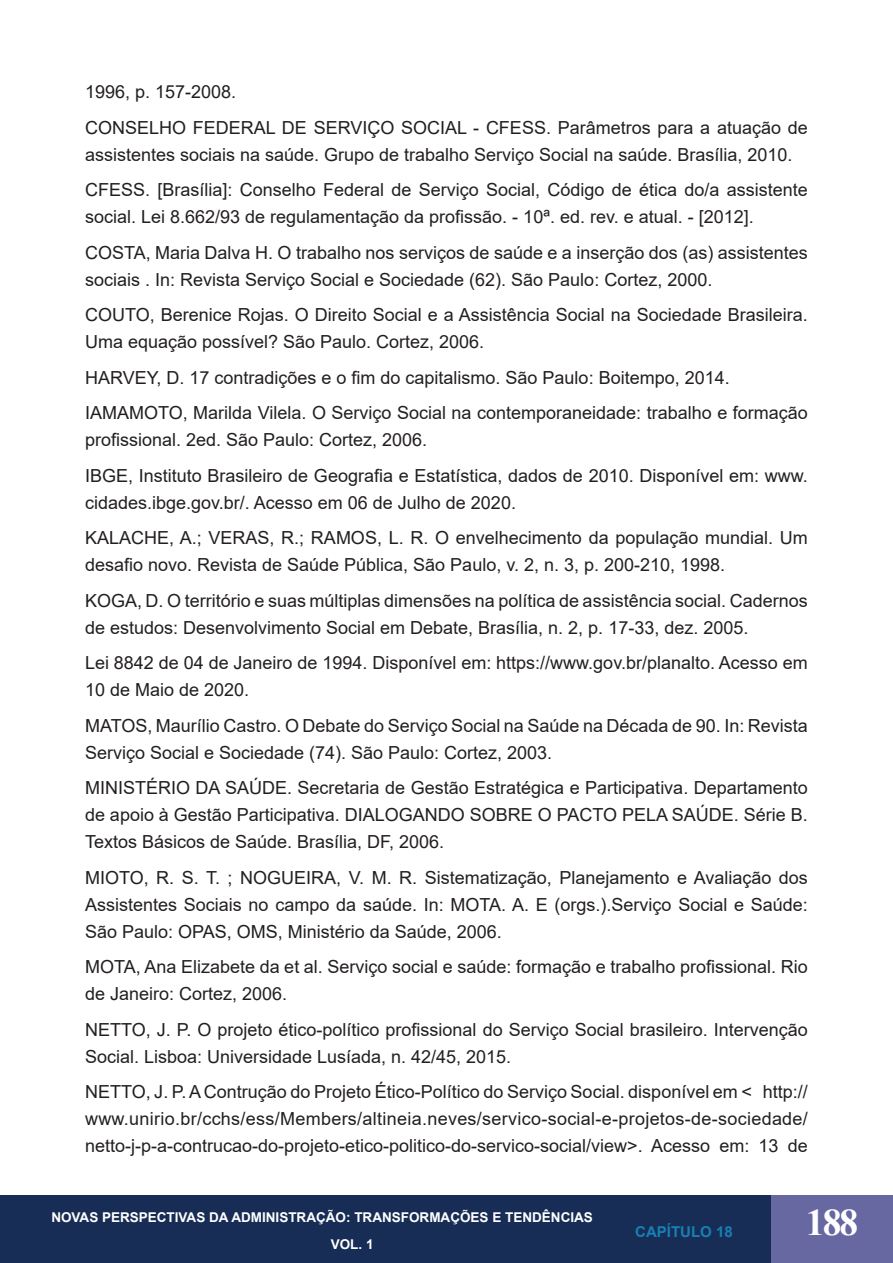
<style>
.page{position:relative;width:893px;height:1263px;background:#fff}
.page>*{position:absolute;margin:0;border:0;box-sizing:border-box;transform-origin:0 0}
.t1{font:700 37.5px "Times New Roman";color:#fff}
.t2{font:18px/27px "Arial";color:#231f20}
.t3{font:700 15px "Arial";color:#1780b4}
.t4{font:700 13.5px/27px "Arial";color:#fff}
</style>
<div class="page">
<div style="left:0;top:1196px;width:893px;height:67px;background:#172d55"></div>
<div style="left:771px;top:1196px;width:122px;height:67px;background:#6768a2"></div>
<p class="t2" style="left:85px;top:78px;width:153px">1996, p. 157-2008.</p>
<p class="t2" style="left:85px;top:114px;width:724px">CONSELHO FEDERAL DE SERVIÇO SOCIAL - CFESS. Parâmetros para a atuação de assistentes sociais na saúde. Grupo de trabalho Serviço Social na saúde. Brasília, 2010.</p>
<p class="t2" style="left:85px;top:176px;width:724px">CFESS. [Brasília]: Conselho Federal de Serviço Social, Código de ética do/a assistente social. Lei 8.662/93 de regulamentação da profissão. - 10ª. ed. rev. e atual. - [2012].</p>
<p class="t2" style="left:85px;top:239px;width:724px">COSTA, Maria Dalva H. O trabalho nos serviços de saúde e a inserção dos (as) assistentes sociais . In: Revista Serviço Social e Sociedade (62). São Paulo: Cortez, 2000.</p>
<p class="t2" style="left:85px;top:301px;width:724px">COUTO, Berenice Rojas. O Direito Social e a Assistência Social na Sociedade Brasileira.<br>Uma equação possível? São Paulo. Cortez, 2006.</p>
<p class="t2" style="left:85px;top:364px;width:646px">HARVEY, D. 17 contradições e o fim do capitalismo. São Paulo: Boitempo, 2014.</p>
<p class="t2" style="left:85px;top:399px;width:724px">IAMAMOTO, Marilda Vilela. O Serviço Social na contemporaneidade: trabalho e formação profissional. 2ed. São Paulo: Cortez, 2006.</p>
<p class="t2" style="left:85px;top:462px;width:724px">IBGE, Instituto Brasileiro de Geografia e Estatística, dados de 2010. Disponível em: www. cidades.ibge.gov.br/. Acesso em 06 de Julho de 2020.</p>
<p class="t2" style="left:85px;top:524px;width:724px">KALACHE, A.; VERAS, R.; RAMOS, L. R. O envelhecimento da população mundial. Um desafio novo. Revista de Saúde Pública, São Paulo, v. 2, n. 3, p. 200-210, 1998.</p>
<p class="t2" style="left:85px;top:587px;width:724px">KOGA, D. O território e suas múltiplas dimensões na política de assistência social. Cadernos de estudos: Desenvolvimento Social em Debate, Brasília, n. 2, p. 17-33, dez. 2005.</p>
<p class="t2" style="left:85px;top:649px;width:724px">Lei 8842 de 04 de Janeiro de 1994. Disponível em: https://www.gov.br/planalto. Acesso em<br>10 de Maio de 2020.</p>
<p class="t2" style="left:85px;top:712px;width:724px">MATOS, Maurílio Castro. O Debate do Serviço Social na Saúde na Década de 90. In: Revista<br>Serviço Social e Sociedade (74). São Paulo: Cortez, 2003.</p>
<p class="t2" style="left:85px;top:774px;width:724px;text-align:justify">MINISTÉRIO DA SAÚDE. Secretaria de Gestão Estratégica e Participativa. Departamento de apoio à Gestão Participativa. DIALOGANDO SOBRE O PACTO PELA SAÚDE. Série B.<br>Textos Básicos de Saúde. Brasília, DF, 2006.</p>
<p class="t2" style="left:85px;top:864px;width:724px;text-align:justify">MIOTO, R. S. T. ; NOGUEIRA, V. M. R. Sistematização, Planejamento e Avaliação dos Assistentes Sociais no campo da saúde. In: MOTA. A. E (orgs.).Serviço Social e Saúde:<br>São Paulo: OPAS, OMS, Ministério da Saúde, 2006.</p>
<p class="t2" style="left:85px;top:953px;width:724px">MOTA, Ana Elizabete da et al. Serviço social e saúde: formação e trabalho profissional. Rio de Janeiro: Cortez, 2006.</p>
<p class="t2" style="left:85px;top:1016px;width:724px">NETTO, J. P. O projeto ético-político profissional do Serviço Social brasileiro. Intervenção<br>Social. Lisboa: Universidade Lusíada, n. 42/45, 2015.</p>
<p class="t2" style="left:85px;top:1078px;width:724px;text-align:justify">NETTO, J. P. A Contrução do Projeto Ético-Político do Serviço Social. disponível em &lt; http:// www.unirio.br/cchs/ess/Members/altineia.neves/servico-social-e-projetos-de-sociedade/ netto-j-p-a-contrucao-do-projeto-etico-politico-do-servico-social/view&gt;. Acesso em: 13 de</p>
<p class="t4" style="left:331px;top:1204px;width:264px;text-indent:-279px">NOVAS PERSPECTIVAS DA ADMINISTRAÇÃO: TRANSFORMAÇÕES E TENDÊNCIAS<br>VOL. 1</p>
<p class="t3" style="left:635px;top:1221px;width:99px">CAPÍTULO 18</p>
<h1 class="t1" style="left:806px;top:1195px;width:54px">188</h1>
</div>
